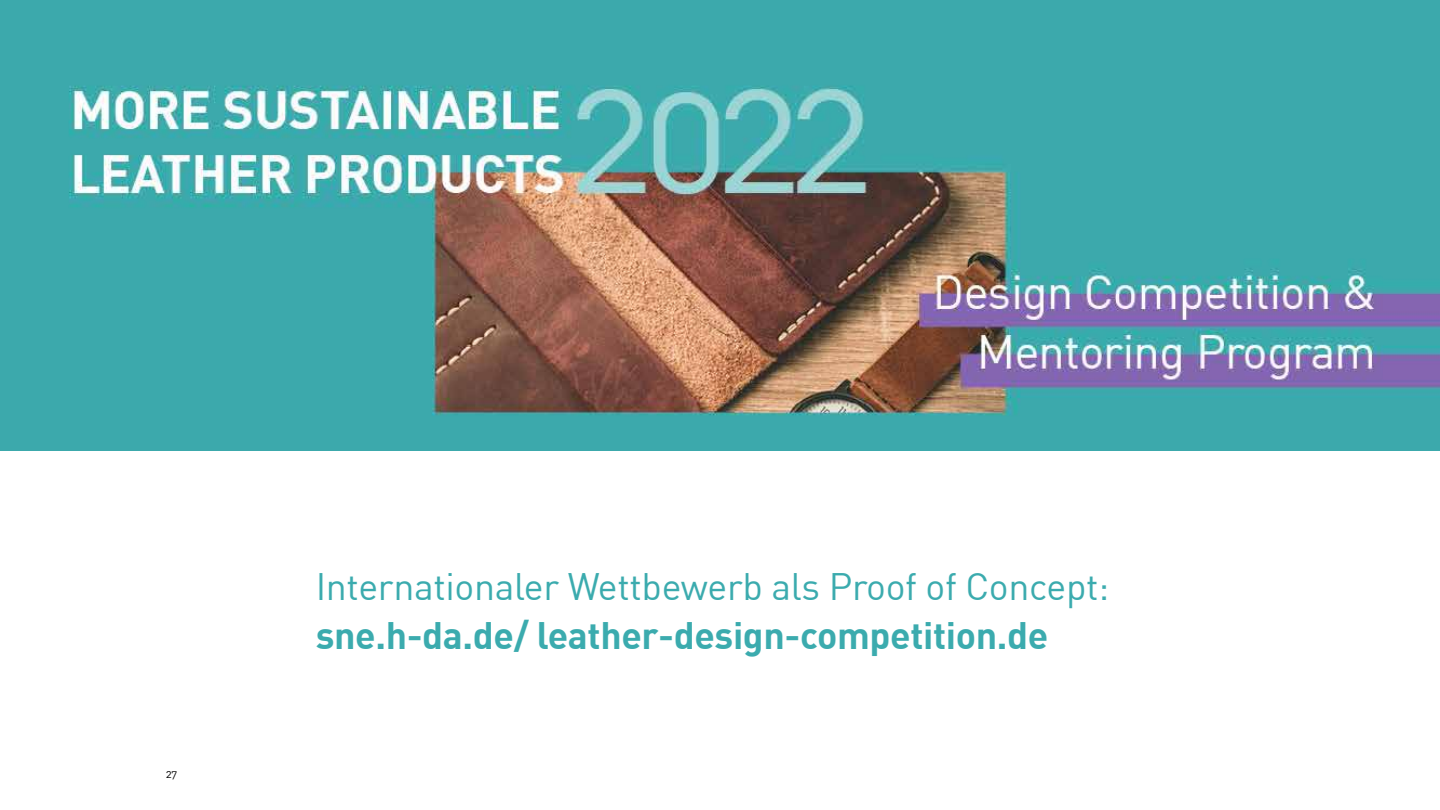
<style>
.page{position:relative;width:1440px;height:810px;background:#fff}
.page>*{position:absolute;margin:0;border:0;box-sizing:border-box;transform-origin:0 0}
.t1{font:37.5px "HDADIN Office";color:#3babae}
.t2{font:700 37.5px "HDADIN Office";color:#3babae}
.t3{font:11.25px "HDADIN Office";color:#000}
</style>
<div class="page">
<img style="left:0;top:0;width:1440px;height:450px">
<p class="t3" style="left:166px;top:767px;width:13px">27</p>
<p class="t1" style="left:316px;top:563px;width:795px">Internationaler Wettbewerb als Proof of Concept:</p>
<p class="t2" style="left:316px;top:611px;width:734px">sne.h-da.de/ leather-design-competition.de</p>
</div>
